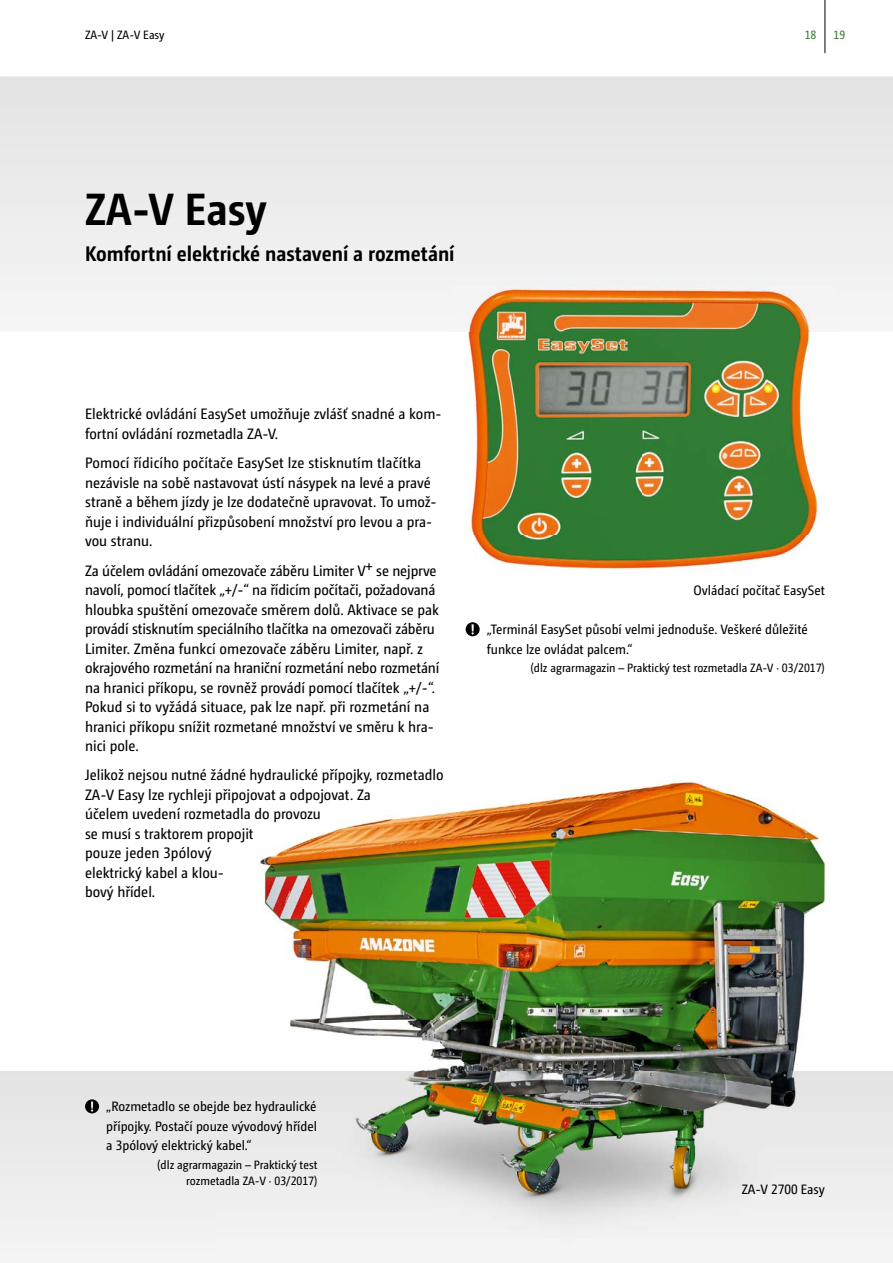
<style>
.page{position:relative;width:893px;height:1263px;background:#fff}
.page>*{position:absolute;margin:0;border:0;box-sizing:border-box;transform-origin:0 0}
.Head{font:700 45px "Camingo Dos Pro S Cd";color:#000}
.Subhead{font:700 21px "Camingo Dos Pro S Cd";color:#000}
.Body{font:15px/19.5px "Camingo Dos Pro S Cd";color:#000}
.BU_Head{font:13.5px/19.5px "Camingo Dos Pro S Cd";color:#000;text-align:justify}
.Zitat___Herkunft_Aus{font:12px/16.5px "Camingo Dos Pro S Cd";color:#000;text-align:right}
.Kolumnentitel{font:12px "Camingo Dos Pro S Cd";color:#000}
.t1{font:12px "Camingo Dos Pro S Cd";color:#387d33}
</style>
<div class="page">
<div style="left:0;top:77px;width:893px;height:242px;background:#ebebec"></div>
<div style="left:0;top:1071px;width:216px;height:192px;background:#ececec"></div>
<img style="left:216px;top:781px;width:677px;height:481px">
<img style="left:451px;top:280px;width:384px;height:290px">
<hr style="left:825px;top:0;width:1px;height:53px;background:#000">
<svg style="left:85px;top:1099px;width:14px;height:14px"></svg>
<svg style="left:466px;top:622px;width:14px;height:14px"></svg>
<p class="Kolumnentitel" style="left:85px;top:28px;width:81px">ZA-V | ZA-V Easy</p>
<p class="t1" style="left:805px;top:28px;width:13px">18</p>
<p class="t1" style="left:833px;top:28px;width:13px">19</p>
<p class="Head" style="left:85px;top:182px;width:183px">ZA-V Easy</p>
<p class="Subhead" style="left:85px;top:241px;width:371px">Komfortní elektrické nastavení a rozmetání</p>
<p class="Body" style="left:85px;top:404px;width:358px">Elektrické ovládání EasySet umožňuje zvlášť snadné a kom&shy;fortní ovládání rozmetadla ZA-V.</p>
<p class="Body" style="left:85px;top:453px;width:353px">Pomocí řídicího počítače EasySet lze stisknutím tlačítka nezávisle na sobě nastavovat ústí násypek na levé a pravé straně a během jízdy je lze dodatečně upravovat. To umož&shy;ňuje i individuální přizpůsobení množství pro levou a pra&shy;vou stranu.</p>
<p class="Body" style="left:85px;top:560px;width:356px">Za účelem ovládání omezovače záběru Limiter V+ se nejprve navolí, pomocí tlačítek „+/-“ na řídicím počítači, požadovaná hloubka spuštění omezovače směrem dolů. Aktivace se pak provádí stisknutím speciálního tlačítka na omezovači záběru Limiter. Změna funkcí omezovače záběru Limiter, např. z okrajového rozmetání na hraniční rozmetání nebo rozmetání na hranici příkopu, se rovněž provádí pomocí tlačítek „+/-“.<br>Pokud si to vyžádá situace, pak lze např. při rozmetání na hranici příkopu snížit rozmetané množství ve směru k hra&shy;nici pole.</p>
<p class="Body" style="left:85px;top:765px;width:360px">Jelikož nejsou nutné žádné hydraulické přípojky, rozmetadlo ZA-V Easy lze rychleji připojovat a odpojovat. Za<br>účelem uvedení rozmetadla do provozu<br>se musí s traktorem propojit<br>pouze jeden 3pólový<br>elektrický kabel a klou-<br>bový hřídel.</p>
<p class="BU_Head" style="left:693px;top:580px;width:133px">Ovládací počítač EasySet</p>
<p class="BU_Head" style="left:487px;top:619px;width:323px">„Terminál EasySet působí velmi jednoduše. Veškeré důležité funkce lze ovládat palcem.“</p>
<p class="Zitat___Herkunft_Aus" style="left:531px;top:660px;width:296px">(dlz agrarmagazin – Praktický test rozmetadla ZA-V · 03/2017)</p>
<p class="BU_Head" style="left:106px;top:1097px;width:212px">„Rozmetadlo se obejde bez hydraulické přípojky. Postačí pouze vývodový hřídel a 3pólový elektrický kabel.“</p>
<p class="Zitat___Herkunft_Aus" style="left:157px;top:1156px;width:162px">(dlz agrarmagazin – Praktický test rozmetadla ZA-V · 03/2017)</p>
<p class="BU_Head" style="left:742px;top:1180px;width:85px">ZA-V 2700 Easy</p>
</div>
